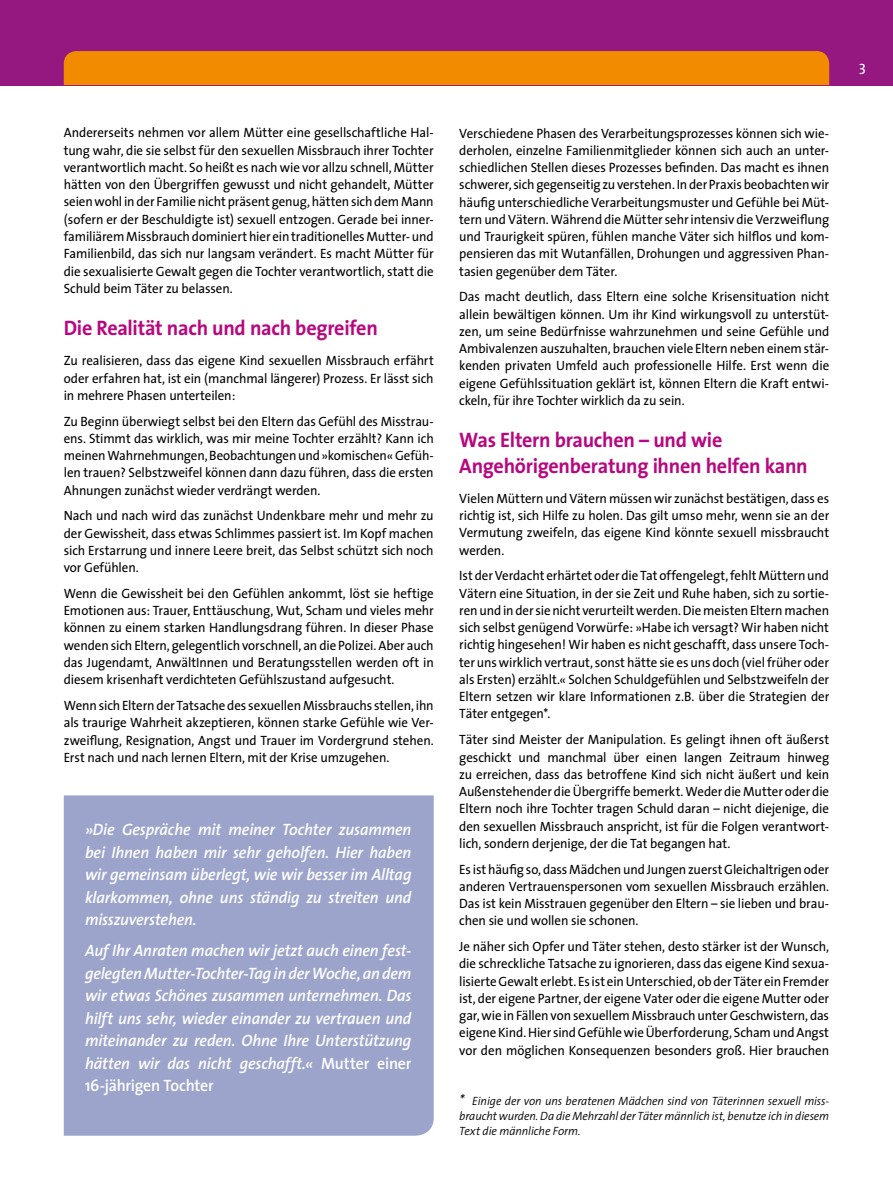
<style>
.page{position:relative;width:893px;height:1191px;background:#fff}
.page>*{position:absolute;margin:0;border:0;box-sizing:border-box;transform-origin:0 0}
.t1{font:700 21px/25.5px "The Sans";letter-spacing:-.015em;color:#b7087f;scale:.96 1}
.t2{font:italic 600 16.5px/22.5px "The Sans";letter-spacing:-.01em;color:#fff;text-align:justify;scale:.96 1}
.t3{font:15px "The Sans Caps";color:#fff}
.t4{font:13.5px/17.2px "The Sans";letter-spacing:-.01em;color:#000;text-align:justify;scale:.96 1}
.t5{font:italic 300 12px/15px "The Sans";letter-spacing:-.01em;color:#000;text-align:justify;scale:.96 1}
.s1{font-style:normal}
.s2{font-size:15px}
</style>
<div class="page">
<div style="left:0;top:0;width:893px;height:85px;background:#951881"></div>
<div style="left:64px;top:51px;width:765px;height:34px;background:#f28b00"></div>
<div style="left:64px;top:795px;width:370px;height:340px;background:#9ca4cc"></div>
<p class="t4" style="left:64px;top:124px;width:387px">Andererseits nehmen vor allem Mütter eine gesellschaftliche Hal&shy;tung wahr, die sie selbst für den sexuellen Missbrauch ihrer Tochter verantwortlich macht. So heißt es nach wie vor allzu schnell, Mütter hätten von den Übergriffen gewusst und nicht gehandelt, Mütter seien wohl in der Familie nicht präsent genug, hätten sich dem Mann (sofern er der Beschuldigte ist) sexuell entzogen. Gerade bei inner&shy;familiärem Missbrauch dominiert hier ein traditionelles Mutter- und Familienbild, das sich nur langsam verändert. Es macht Mütter für die sexualisierte Gewalt gegen die Tochter verantwortlich, statt die Schuld beim Täter zu belassen.</p>
<h1 class="t1" style="left:64px;top:315px;width:329px">Die Realität nach und nach begreifen</h1>
<p class="t4" style="left:64px;top:352px;width:387px">Zu realisieren, dass das eigene Kind sexuellen Missbrauch erfährt oder erfahren hat, ist ein (manchmal längerer) Prozess. Er lässt sich in mehrere Phasen unterteilen:</p>
<p class="t4" style="left:64px;top:412px;width:387px">Zu Beginn überwiegt selbst bei den Eltern das Gefühl des Misstrau&shy;ens. Stimmt das wirklich, was mir meine Tochter erzählt? Kann ich meinen Wahrnehmungen, Beobachtungen und »komischen« Gefüh&shy;len trauen? Selbstzweifel können dann dazu führen, dass die ersten Ahnungen zunächst wieder verdrängt werden.</p>
<p class="t4" style="left:64px;top:507px;width:387px">Nach und nach wird das zunächst Undenkbare mehr und mehr zu der Gewissheit, dass etwas Schlimmes passiert ist. Im Kopf machen sich Erstarrung und innere Leere breit, das Selbst schützt sich noch vor Gefühlen.</p>
<p class="t4" style="left:64px;top:584px;width:387px">Wenn die Gewissheit bei den Gefühlen ankommt, löst sie heftige Emotionen aus: Trauer, Enttäuschung, Wut, Scham und vieles mehr können zu einem starken Handlungsdrang führen. In dieser Phase wenden sich Eltern, gelegentlich vorschnell, an die Polizei. Aber auch das Jugendamt, AnwältInnen und Beratungsstellen werden oft in diesem krisenhaft verdichteten Gefühlszustand aufgesucht.</p>
<p class="t4" style="left:64px;top:696px;width:387px">Wenn sich Eltern der Tatsache des sexuellen Missbrauchs stellen, ihn als traurige Wahrheit akzeptieren, können starke Gefühle wie Ver&shy;zweiflung, Resignation, Angst und Trauer im Vordergrund stehen.<br>Erst nach und nach lernen Eltern, mit der Krise umzugehen.</p>
<p class="t2" style="left:85px;top:818px;width:342px">»Die Gespräche mit meiner Tochter zusammen bei Ihnen haben mir sehr geholfen. Hier haben wir gemeinsam überlegt, wie wir besser im Alltag klarkommen, ohne uns ständig zu streiten und misszuverstehen.</p>
<p class="t2" style="left:85px;top:939px;width:342px">Auf Ihr Anraten machen wir jetzt auch einen fest&shy;gelegten Mutter-Tochter-Tag in der Woche, an dem wir etwas Schönes zusammen unternehmen. Das hilft uns sehr, wieder einander zu vertrauen und miteinander zu reden. Ohne Ihre Unterstützung hätten wir das nicht geschafft.« <span class="s1">Mutter einer 16-jährigen Tochter</span></p>
<p class="t4" style="left:459px;top:124px;width:387px">Verschiedene Phasen des Verarbeitungsprozesses können sich wie&shy;derholen, einzelne Familienmitglieder können sich auch an unter&shy;schiedlichen Stellen dieses Prozesses befinden. Das macht es ihnen schwerer, sich gegenseitig zu verstehen. In der Praxis beobachten wir häufig unterschiedliche Verarbeitungsmuster und Gefühle bei Müt&shy;tern und Vätern. Während die Mütter sehr intensiv die Verzweiflung und Traurigkeit spüren, fühlen manche Väter sich hilflos und kom&shy;pensieren das mit Wutanfällen, Drohungen und aggressiven Phan&shy;tasien gegenüber dem Täter.</p>
<p class="t4" style="left:459px;top:288px;width:387px">Das macht deutlich, dass Eltern eine solche Krisensituation nicht allein bewältigen können. Um ihr Kind wirkungsvoll zu unterstüt&shy;zen, um seine Bedürfnisse wahrzunehmen und seine Gefühle und Ambivalenzen auszuhalten, brauchen viele Eltern neben einem stär&shy;kenden privaten Umfeld auch professionelle Hilfe. Erst wenn die eigene Gefühlssituation geklärt ist, können Eltern die Kraft entwi&shy;ckeln, für ihre Tochter wirklich da zu sein.</p>
<h1 class="t1" style="left:459px;top:427px;width:364px">Was Eltern brauchen – und wie<br>Angehörigenberatung ihnen helfen kann</h1>
<p class="t4" style="left:459px;top:489px;width:387px">Vielen Müttern und Vätern müssen wir zunächst bestätigen, dass es richtig ist, sich Hilfe zu holen. Das gilt umso mehr, wenn sie an der Vermutung zweifeln, das eigene Kind könnte sexuell missbraucht werden.</p>
<p class="t4" style="left:459px;top:567px;width:387px">Ist der Verdacht erhärtet oder die Tat offengelegt, fehlt Müttern und Vätern eine Situation, in der sie Zeit und Ruhe haben, sich zu sortie&shy;ren und in der sie nicht verurteilt werden. Die meisten Eltern machen sich selbst genügend Vorwürfe: »Habe ich versagt? Wir haben nicht richtig hingesehen! Wir haben es nicht geschafft, dass unsere Toch&shy;ter uns wirklich vertraut, sonst hätte sie es uns doch (viel früher oder als Ersten) erzählt.« Solchen Schuldgefühlen und Selbstzweifeln der Eltern setzen wir klare Informationen z.B. über die Strategien der Täter entgegen*.</p>
<p class="t4" style="left:459px;top:730px;width:387px">Täter sind Meister der Manipulation. Es gelingt ihnen oft äußerst geschickt und manchmal über einen langen Zeitraum hinweg zu erreichen, dass das betroffene Kind sich nicht äußert und kein Außenstehender die Übergriffe bemerkt. Weder die Mutter oder die Eltern noch ihre Tochter tragen Schuld daran – nicht diejenige, die den sexuellen Missbrauch anspricht, ist für die Folgen verantwort&shy;lich, sondern derjenige, der die Tat begangen hat.</p>
<p class="t4" style="left:459px;top:860px;width:387px">Es ist häufig so, dass Mädchen und Jungen zuerst Gleichaltrigen oder anderen Vertrauenspersonen vom sexuellen Missbrauch erzählen.<br>Das ist kein Misstrauen gegenüber den Eltern – sie lieben und brau&shy;chen sie und wollen sie schonen.</p>
<p class="t4" style="left:459px;top:937px;width:387px">Je näher sich Opfer und Täter stehen, desto stärker ist der Wunsch, die schreckliche Tatsache zu ignorieren, dass das eigene Kind sexua&shy;lisierte Gewalt erlebt. Es ist ein Unterschied, ob der Täter ein Fremder ist, der eigene Partner, der eigene Vater oder die eigene Mutter oder gar, wie in Fällen von sexuellem Missbrauch unter Geschwistern, das eigene Kind. Hier sind Gefühle wie Überforderung, Scham und Angst vor den möglichen Konsequenzen besonders groß. Hier brauchen</p>
<p class="t5" style="left:459px;top:1093px;width:387px"><span class="s2">*</span> Einige der von uns beratenen Mädchen sind von Täterinnen sexuell miss&shy;braucht wurden. Da die Mehrzahl der Täter männlich ist, benutze ich in diesem Text die männliche Form.</p>
<p class="t3" style="left:859px;top:56px;width:9px">3</p>
</div>
